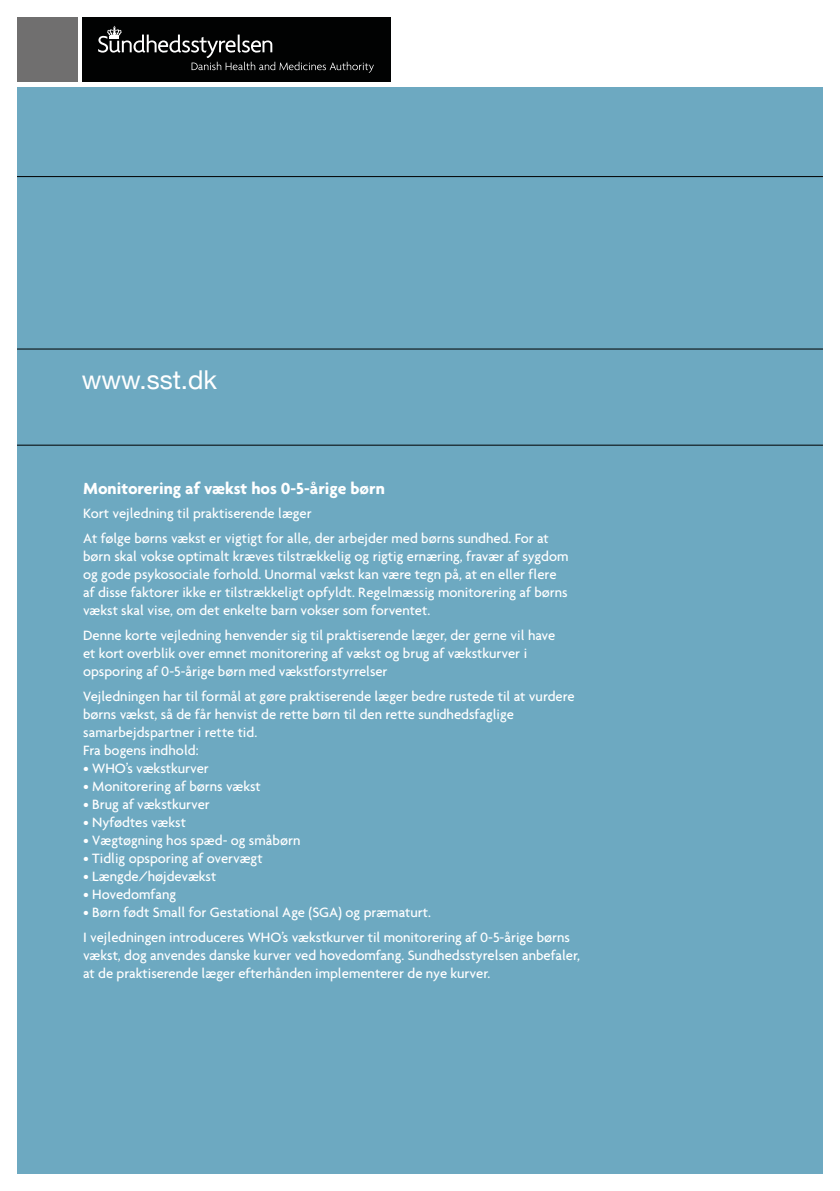
<style>
.page{position:relative;width:840px;height:1191px;background:#fff}
.page>*{position:absolute;margin:0;border:0;box-sizing:border-box;transform-origin:0 0}
.t1{font:26px "Helvetica Neue";color:#fff}
.t2{font:700 17.4px "Agenda";color:#fff}
.t3{font:500 14.6px/18px "Agenda";color:#fff}
</style>
<div class="page">
<div style="left:17px;top:17px;width:60px;height:65px;background:#706f6f"></div>
<div style="left:82px;top:17px;width:308px;height:65px;background:#010202"></div>
<svg style="left:98px;top:26px;width:275px;height:47px"></svg>
<div style="left:17px;top:87px;width:805px;height:1087px;background:#6da9c1"></div>
<hr style="left:17px;top:176px;width:805px;height:1px;background:#000">
<hr style="left:17px;top:348px;width:805px;height:1px;background:#000">
<hr style="left:17px;top:445px;width:805px;height:1px;background:#000">
<h1 class="t1" style="left:82px;top:361px;width:137px">www.sst.dk</h1>
<p class="t2" style="left:83px;top:477px;width:303px">Monitorering af vækst hos 0-5-årige børn</p>
<p class="t3" style="left:83px;top:501px;width:467px;line-height:24.8px">Kort vejledning til praktiserende læger<br>At følge børns vækst er vigtigt for alle, der arbejder med børns sundhed. For at</p>
<p class="t3" style="left:83px;top:547px;width:486px">børn skal vokse optimalt kræves tilstrækkelig og rigtig ernæring, fravær af sygdom og gode psykosociale forhold. Unormal vækst kan være tegn på, at en eller flere af disse faktorer ikke er tilstrækkeligt opfyldt. Regelmæssig monitorering af børns vækst skal vise, om det enkelte barn vokser som forventet.</p>
<p class="t3" style="left:83px;top:626px;width:473px">Denne korte vejledning henvender sig til praktiserende læger, der gerne vil have et kort overblik over emnet monitorering af vækst og brug af vækstkurver i opsporing af 0-5-årige børn med vækstforstyrrelser</p>
<p class="t3" style="left:83px;top:687px;width:492px">Vejledningen har til formål at gøre praktiserende læger bedre rustede til at vurdere børns vækst, så de får henvist de rette børn til den rette sundhedsfaglige samarbejdspartner i rette tid.<br>Fra bogens indhold:</p>
<p class="t3" style="left:83px;top:759px;width:127px">• WHO’s vækstkurver</p>
<p class="t3" style="left:83px;top:777px;width:179px">• Monitorering af børns vækst</p>
<p class="t3" style="left:83px;top:795px;width:128px">• Brug af vækstkurver</p>
<p class="t3" style="left:83px;top:813px;width:104px">• Nyfødtes vækst</p>
<p class="t3" style="left:83px;top:831px;width:219px">• Vægtøgning hos spæd- og småbørn</p>
<p class="t3" style="left:83px;top:849px;width:181px">• Tidlig opsporing af overvægt</p>
<p class="t3" style="left:83px;top:867px;width:135px">• Længde/højdevækst</p>
<p class="t3" style="left:83px;top:885px;width:94px">• Hovedomfang</p>
<p class="t3" style="left:83px;top:899px;width:488px;line-height:24.8px">• Børn født Small for Gestational Age (SGA) og præmaturt.<br>I vejledningen introduceres WHO’s vækstkurver til monitorering af 0-5-årige børns</p>
<p class="t3" style="left:83px;top:945px;width:498px">vækst, dog anvendes danske kurver ved hovedomfang. Sundhedsstyrelsen anbefaler, at de praktiserende læger efterhånden implementerer de nye kurver.</p>
</div>
